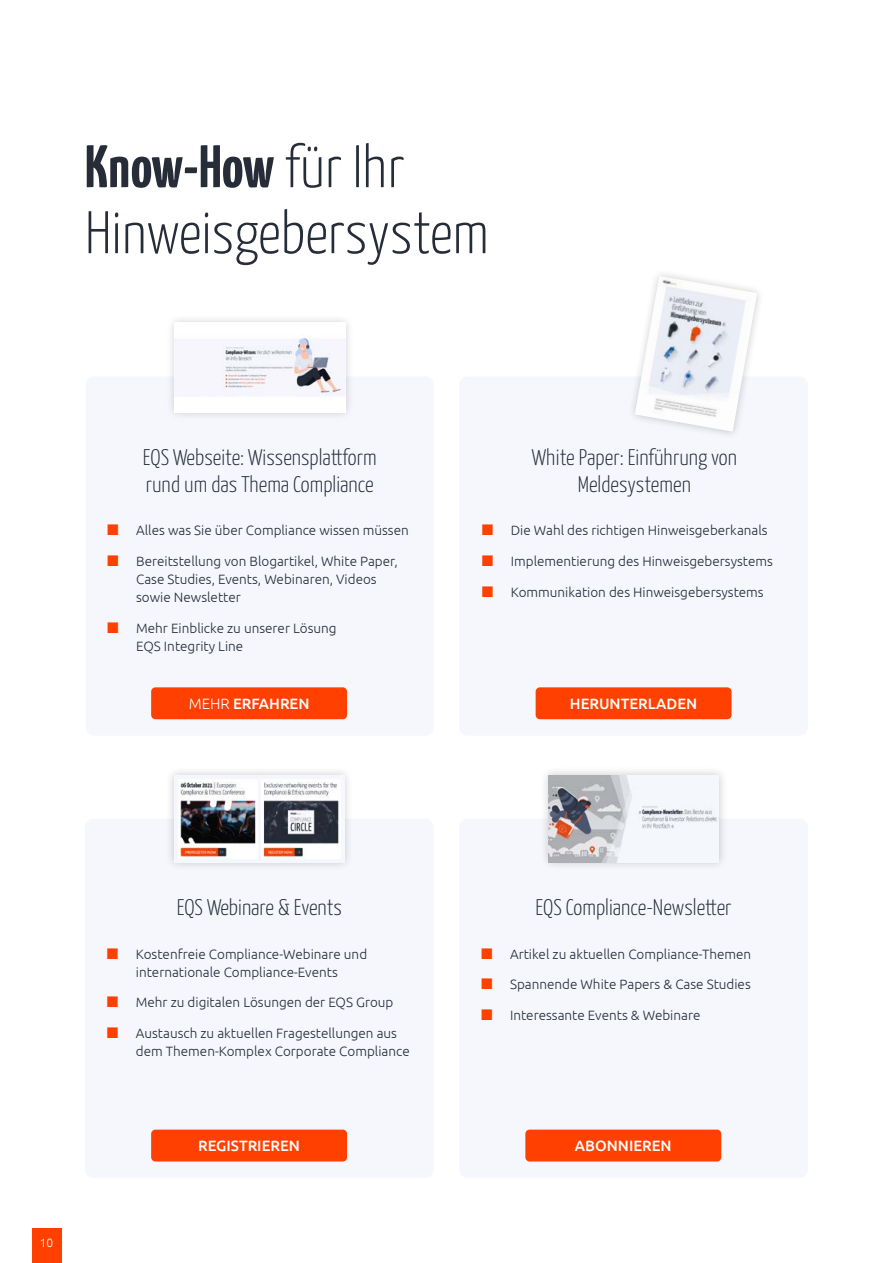
<style>
.page{position:relative;width:893px;height:1263px;background:#fff}
.page>*{position:absolute;margin:0;border:0;box-sizing:border-box;transform-origin:0 0}
.t1{font:300 60px/66px "Yanone Kaffeesatz";color:#262c38}
.t2{font:300 22.5px/27px "Yanone Kaffeesatz";color:#262c38}
.t3{font:500 15px "Ubuntu";color:#fff}
.t4{font:300 13.5px/18px "Ubuntu";color:#262c38}
.t5{font:300 12px "Ubuntu";color:#fff}
.s1{font-weight:700}
.s2{font-family:"Impact";font-weight:400;font-size:22.5px;color:#ff4000}
.s3{font-weight:300}
</style>
<div class="page">
<div style="left:32px;top:1229px;width:29px;height:34px;background:#ff4000"></div>
<div style="left:86px;top:376px;width:348px;height:360px;background:#f5f7fd;border-radius:9px"></div>
<div style="left:459px;top:376px;width:349px;height:360px;background:#f5f7fd;border-radius:9px"></div>
<div style="left:85px;top:819px;width:349px;height:359px;background:#f5f7fd;border-radius:9px"></div>
<div style="left:459px;top:819px;width:349px;height:359px;background:#f5f7fd;border-radius:9px"></div>
<div style="left:165px;top:313px;width:189px;height:108px;background:#000;opacity:.2"></div>
<img style="left:174px;top:322px;width:171px;height:90px">
<div style="left:165px;top:766px;width:189px;height:106px;background:#000;opacity:.2"></div>
<img style="left:174px;top:775px;width:171px;height:87px">
<div style="left:539px;top:766px;width:189px;height:105px;background:#000;opacity:.2"></div>
<img style="left:548px;top:775px;width:171px;height:87px">
<div style="left:627px;top:268px;width:138px;height:171px;background:#fefefe"></div>
<img style="left:635px;top:276px;width:122px;height:156px">
<div style="left:151px;top:687px;width:196px;height:32px;background:#ff4000;border-radius:4px"></div>
<div style="left:536px;top:687px;width:195px;height:32px;background:#ff4000;border-radius:4px"></div>
<div style="left:151px;top:1129px;width:196px;height:32px;background:#ff4000;border-radius:4px"></div>
<div style="left:525px;top:1129px;width:196px;height:32px;background:#ff4000;border-radius:4px"></div>
<h1 class="t1" style="left:85px;top:130px;width:405px"><span class="s1">Know-How</span> für Ihr<br>Hinweisgebersystem</h1>
<h2 class="t2" style="left:143px;top:442px;width:235px">EQS Webseite: Wissensplattform rund um das Thema Compliance</h2>
<p class="t4" style="left:106px;top:521px;width:304px"><span class="s2">■</span> Alles was Sie über Compliance wissen müssen</p>
<p class="t4" style="left:136px;top:552px;width:263px;text-indent:-30px"><span class="s2">■</span> Bereitstellung von Blogartikel, White Paper,<br>Case Studies, Events, Webinaren, Videos sowie Newsletter</p>
<p class="t4" style="left:136px;top:619px;width:202px;text-indent:-30px"><span class="s2">■</span> Mehr Einblicke zu unserer Lösung<br>EQS Integrity Line</p>
<h2 class="t2" style="left:532px;top:442px;width:207px;text-align:center">White Paper: Einführung von<br>Meldesystemen</h2>
<p class="t4" style="left:481px;top:521px;width:288px"><span class="s2">■</span> Die Wahl des richtigen Hinweisgeberkanals</p>
<p class="t4" style="left:481px;top:552px;width:294px"><span class="s2">■</span> Implementierung des Hinweisgebersystems</p>
<p class="t4" style="left:481px;top:583px;width:284px"><span class="s2">■</span> Kommunikation des Hinweisgebersystems</p>
<p class="t3" style="left:189px;top:694px;width:122px"><span class="s3">MEHR</span> ERFAHREN</p>
<p class="t3" style="left:570px;top:694px;width:129px">HERUNTERLADEN</p>
<p class="t5" style="left:40px;top:1235px;width:15px">10</p>
<h2 class="t2" style="left:177px;top:892px;width:167px">EQS Webinare &amp; Events</h2>
<p class="t4" style="left:106px;top:944px;width:263px;text-align:center"><span class="s2">■</span> Kostenfreie Compliance-Webinare und internationale Compliance-Events</p>
<p class="t4" style="left:106px;top:993px;width:289px"><span class="s2">■</span> Mehr zu digitalen Lösungen der EQS Group</p>
<p class="t4" style="left:136px;top:1024px;width:275px;text-indent:-30px"><span class="s2">■</span> Austausch zu aktuellen Fragestellungen aus dem Themen-Komplex Corporate Compliance</p>
<h2 class="t2" style="left:536px;top:892px;width:197px">EQS Compliance-Newsletter</h2>
<p class="t4" style="left:480px;top:944px;width:273px"><span class="s2">■</span> Artikel zu aktuellen Compliance-Themen</p>
<p class="t4" style="left:480px;top:975px;width:272px"><span class="s2">■</span> Spannende White Papers &amp; Case Studies</p>
<p class="t4" style="left:480px;top:1006px;width:222px"><span class="s2">■</span> Interessante Events &amp; Webinare</p>
<p class="t3" style="left:198px;top:1136px;width:103px">REGISTRIEREN</p>
<p class="t3" style="left:575px;top:1136px;width:98px">ABONNIEREN</p>
</div>
